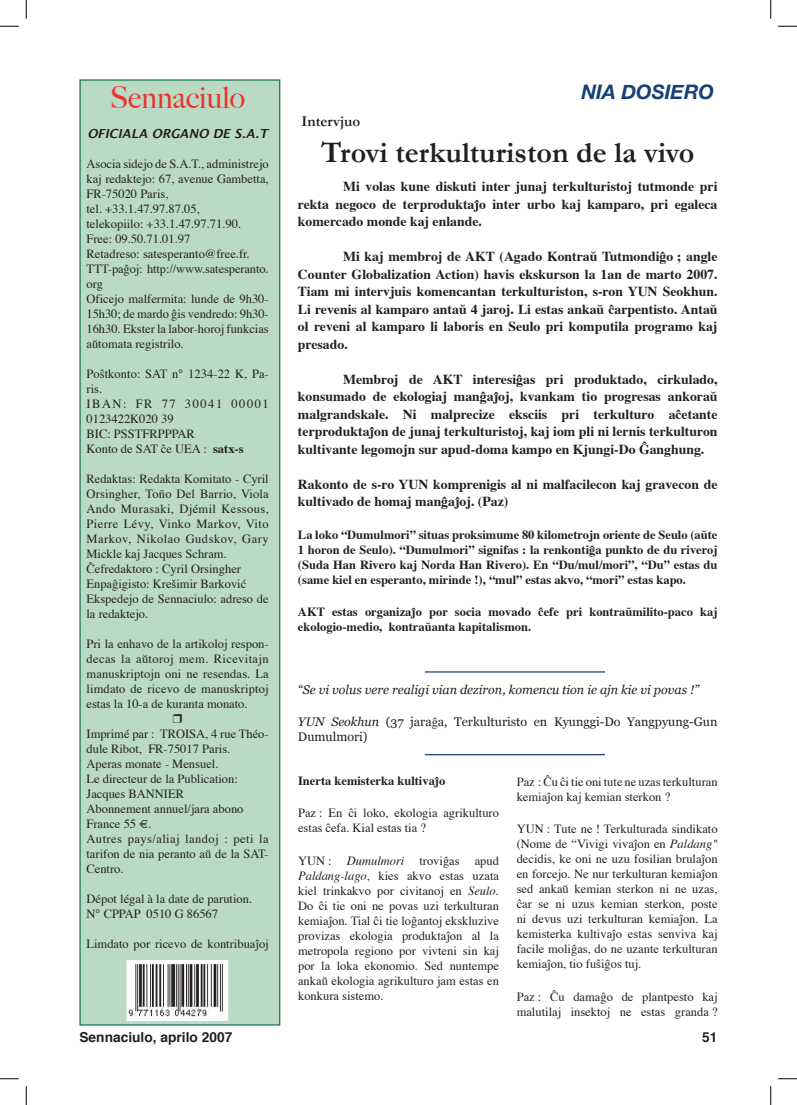
<style>
.page{position:relative;width:797px;height:1105px;background:#fff}
.page>*{position:absolute;margin:0;border:0;box-sizing:border-box;transform-origin:0 0}
.t1{font:700 30px "Garamond Sud Euro";color:#231f20}
.t2{font:500 30px "Big Caslon";color:#ee322c}
.t3{font:italic 700 20px "Helvetica Neue";color:#174077}
.t4{font:700 15px "Garamond Sud Euro";color:#231f20}
.t5{font:700 13.75px/17.5px "Times";color:#231f20;text-align:justify}
.t6{font:700 13.75px "Helvetica";color:#231f20}
.t7{font:12.5px/15px "Times";color:#231f20}
.t8{font:700 12.5px/15px "Times";color:#231f20;text-align:justify}
.t9{font:12.5px/15px "Georgia";color:#231f20}
.t10{font:italic 12.5px "Georgia";color:#231f20}
.t11{font:italic 600 12.5px "Lucida Sans";color:#231f20}
.s1{font-weight:700}
.s2{font-style:italic}
.s3{font-family:"Times"}
</style>
<div class="page">
<div style="left:80px;top:80px;width:200px;height:945px;background:#badac4"></div>
<div style="left:79px;top:79px;width:201px;height:946px;border:1px solid #18764b"></div>
<img style="left:126px;top:960px;width:102px;height:61px">
<hr style="left:425px;top:671px;width:180px;height:1px;background:#174077">
<hr style="left:425px;top:754px;width:180px;height:1px;background:#174077">
<svg style="left:0;top:25px;width:19px;height:2px"></svg>
<svg style="left:778px;top:25px;width:19px;height:2px"></svg>
<svg style="left:0;top:1078px;width:19px;height:1px"></svg>
<svg style="left:778px;top:1078px;width:19px;height:1px"></svg>
<svg style="left:25px;top:0;width:2px;height:19px"></svg>
<svg style="left:25px;top:1086px;width:2px;height:19px"></svg>
<svg style="left:770px;top:0;width:1px;height:19px"></svg>
<svg style="left:770px;top:1086px;width:1px;height:19px"></svg>
<h1 class="t2" style="left:110px;top:80px;width:136px">Sennaciulo</h1>
<p class="t11" style="left:87px;top:126px;width:182px">OFICIALA ORGANO DE S.A.T</p>
<p class="t7" style="left:86px;top:155px;width:184px">Asocia sidejo de S.A.T., administrejo kaj redaktejo: 67, avenue Gambetta,<br>FR-75020 Paris,<br>tel. +33.1.47.97.87.05,<br>telekopiilo: +33.1.47.97.71.90.<br>Free: 09.50.71.01.97<br>Retadreso: satesperanto@free.fr.<br>TTT-paĝoj: http://www.satesperanto. org<br>Oficejo malfermita: lunde de 9h30-<br>15h30; de mardo ĝis vendredo: 9h30-<br>16h30. Ekster la labor-horoj funkcias aŭtomata registrilo.</p>
<p class="t7" style="left:86px;top:365px;width:184px">Poŝtkonto: SAT n° 1234-22 K, Pa&shy;ris.<br>IBAN: FR 77 30041 00001<br>0123422K020 39<br>BIC: PSSTFRPPPAR<br>Konto de SAT ĉe UEA : <span class="s1">satx-s</span></p>
<p class="t7" style="left:86px;top:470px;width:184px">Redaktas: Redakta Komitato - Cyril<br>Orsingher, Toño Del Barrio, Viola<br>Ando Murasaki, Djémil Kessous,<br>Pierre Lévy, Vinko Markov, Vito<br>Markov, Nikolao Gudskov, Gary<br>Mickle kaj Jacques Schram.<br>Ĉefredaktoro : Cyril Orsingher<br>Enpaĝigisto: Krešimir Barković<br>Ekspedejo de Sennaciulo: adreso de la redaktejo.</p>
<p class="t7" style="left:86px;top:635px;width:184px;text-align:justify">Pri la enhavo de la artikoloj respon&shy;decas la aŭtoroj mem. Ricevitajn manuskriptojn oni ne resendas. La limdato de ricevo de manuskriptoj estas la 10-a de kuranta monato.</p>
<p class="t7" style="left:86px;top:725px;width:184px">Imprimé par : TROISA, 4 rue Théo&shy;dule Ribot, FR-75017 Paris.<br>Aperas monate - Mensuel.<br>Le directeur de la Publication:<br>Jacques BANNIER<br>Abonnement annuel/jara abono<br>France 55 €.<br>Autres pays/aliaj landoj : peti la tarifon de nia peranto aŭ de la SAT-<br>Centro.</p>
<p class="t7" style="left:86px;top:890px;width:167px">Dépot légal à la date de parution.<br>N° CPPAP 0510 G 86567</p>
<p class="t7" style="left:86px;top:935px;width:184px">Limdato por ricevo de kontribuaĵoj</p>
<h2 class="t3" style="left:581px;top:79px;width:134px">NIA DOSIERO</h2>
<p class="t4" style="left:301px;top:111px;width:60px">Intervjuo</p>
<h1 class="t1" style="left:321px;top:132px;width:375px">Trovi terkulturiston de la vivo</h1>
<p class="t5" style="left:298px;top:176px;width:421px;text-indent:45px">Mi volas kune diskuti inter junaj terkulturistoj tutmonde pri rekta negoco de terproduktaĵo inter urbo kaj kamparo, pri egaleca komercado monde kaj enlande.</p>
<p class="t5" style="left:298px;top:246px;width:421px;text-indent:45px">Mi kaj membroj de AKT (Agado Kontraŭ Tutmondiĝo ; angle Counter Globalization Action) havis ekskurson la 1an de marto 2007.<br>Tiam mi intervjuis komencantan terkulturiston, s-ron YUN Seokhun.<br>Li revenis al kamparo antaŭ 4 jaroj. Li estas ankaŭ ĉarpentisto. Antaŭ ol reveni al kamparo li laboris en Seulo pri komputila programo kaj presado.</p>
<p class="t5" style="left:298px;top:369px;width:421px;text-indent:45px">Membroj de AKT interesiĝas pri produktado, cirkulado, konsumado de ekologiaj manĝaĵoj, kvankam tio progresas ankoraŭ malgrandskale. Ni malprecize eksciis pri terkulturo aĉetante terproduktaĵon de junaj terkulturistoj, kaj iom pli ni lernis terkulturon kultivante legomojn sur apud-doma kampo en Kjungi-Do Ĝanghung.</p>
<p class="t5" style="left:298px;top:474px;width:421px">Rakonto de s-ro YUN komprenigis al ni malfacilecon kaj gravecon de kultivado de homaj manĝaĵoj. (Paz)</p>
<p class="t8" style="left:298px;top:525px;width:421px">La loko “Dumulmori” situas proksimume 80 kilometrojn oriente de Seulo (aŭte 1 horon de Seulo). “Dumulmori” signifas : la renkontiĝa punkto de du riveroj (Suda Han Rivero kaj Norda Han Rivero). En “Du/mul/mori”, “Du” estas du (same kiel en esperanto, mirinde !), “mul” estas akvo, “mori” estas kapo.</p>
<p class="t8" style="left:298px;top:603px;width:421px">AKT estas organizaĵo por socia movado ĉefe pri kontraŭmilito-paco kaj ekologio-medio, kontraŭanta kapitalismon.</p>
<p class="t10" style="left:298px;top:682px;width:402px">“Se vi volus vere realigi vian deziron, komencu tion ie ajn kie vi povas !”</p>
<p class="t9" style="left:298px;top:715px;width:421px"><span class="s2">YUN Seokhun</span> (37 jara<span class="s3">ĝ</span>a, Terkulturisto en Kyunggi-Do Yangpyung-Gun<br>Dumulmori)</p>
<p class="t8" style="left:298px;top:772px;width:149px">Inerta kemisterka kultivaĵo</p>
<p class="t7" style="left:298px;top:805px;width:202px">Paz : En ĉi loko, ekologia agrikulturo estas ĉefa. Kial estas tia ?</p>
<p class="t7" style="left:298px;top:852px;width:202px;text-align:justify">YUN : <span class="s2">Dumulmori</span> troviĝas apud <span class="s2">Paldang-lago</span>, kies akvo estas uzata kiel trinkakvo por civitanoj en <span class="s2">Seulo</span>.<br>Do ĉi tie oni ne povas uzi terkulturan kemiaĵon. Tial ĉi tie loĝantoj ekskluzive provizas ekologia produktaĵon al la metropola regiono por vivteni sin kaj por la loka ekonomio. Sed nuntempe ankaŭ ekologia agrikulturo jam estas en konkura sistemo.</p>
<p class="t7" style="left:516px;top:773px;width:202px">Paz : Ĉu ĉi tie oni tute ne uzas terkulturan kemiaĵon kaj kemian sterkon ?</p>
<p class="t7" style="left:516px;top:820px;width:202px;text-align:justify">YUN : Tute ne ! Terkulturada sindikato (Nome de “Vivigi vivaĵon en <span class="s2">Paldang" </span>decidis, ke oni ne uzu fosilian brulaĵon en forcejo. Ne nur terkulturan kemiaĵon sed ankaŭ kemian sterkon ni ne uzas, ĉar se ni uzus kemian sterkon, poste ni devus uzi terkulturan kemiaĵon. La kemisterka kultivaĵo estas senviva kaj facile moliĝas, do ne uzante terkulturan kemiaĵon, tio fuŝiĝos tuj.</p>
<p class="t7" style="left:516px;top:988px;width:202px">Paz : Ĉu damaĝo de plantpesto kaj malutilaj insektoj ne estas granda ?</p>
<p class="t6" style="left:79px;top:1025px;width:154px">Sennaciulo, aprilo 2007</p>
<p class="t6" style="left:702px;top:1025px;width:17px">51</p>
</div>
